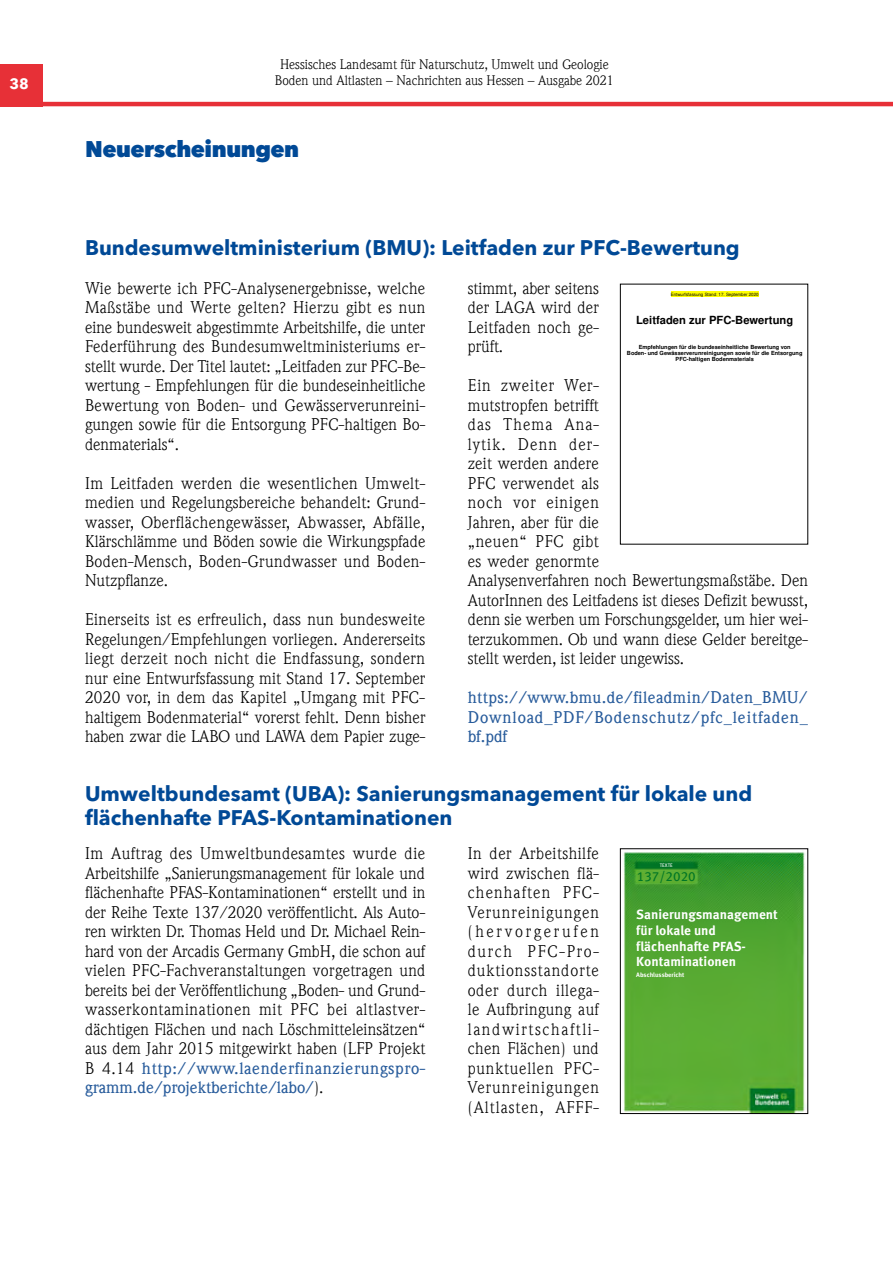
<style>
.page{position:relative;width:893px;height:1263px;background:#fff}
.page>*{position:absolute;margin:0;border:0;box-sizing:border-box;transform-origin:0 0}
.Überschrift_1{font:800 22.5px "Avenir Next LT Pro";letter-spacing:-.02em;color:#004996}
.Überschrift_2{font:700 21px/24px "Avenir Next LT Pro";color:#004996}
.Fließtext{font:16.5px/19.5px "ITC Weidemann Com";letter-spacing:.01em;color:#000;text-align:justify}
.Fließtext-2{font:500 16.5px/19.5px "ITC Weidemann Com";letter-spacing:.05em;color:#275b9b;text-align:justify}
.t1{font:700 15px "Avenir Next LT Pro";color:#fff}
.t2{font:13.5px "ITC Weidemann Com";color:#000}
.t3{font:700 13.2px/15.8px "Meta Offc";color:#fff}
.t4{font:13.2px "Meta Offc";color:#007626}
.t5{font:700 11.25px "Helvetica";color:#000}
.t6{font:700 6.3px "Meta Offc";color:#fff}
.t7{font:700 5.7px/6.4px "Helvetica";color:#000;text-align:center}
.t8{font:5.1px "Meta Offc";color:#fff}
.t9{font:4.35px "Helvetica";color:#000}
.s1{font-weight:500;color:#275b9b}
</style>
<div class="page">
<div style="left:0;top:64px;width:43px;height:42px;background:#e73037"></div>
<hr style="left:0;top:102px;width:893px;height:4px;background:#e73037">
<div style="left:671px;top:291px;width:88px;height:6px;background:#ff0"></div>
<img style="left:623px;top:852px;width:183px;height:260px">
<div style="left:620px;top:848px;width:188px;height:266px;border:1px solid #000"></div>
<p class="t2" style="left:280px;top:56px;width:330px">Hessisches Landesamt für Naturschutz, Umwelt und Geologie</p>
<p class="t1" style="left:9px;top:75px;width:21px">38</p>
<p class="t2" style="left:275px;top:72px;width:341px">Boden und Altlasten – Nachrichten aus Hessen – Ausgabe 2021</p>
<p class="Überschrift_1" style="left:85px;top:135px;width:216px">Neuerscheinungen</p>
<p class="Überschrift_2" style="left:85px;top:235px;width:656px">Bundesumweltministerium (BMU): Leitfaden zur PFC-Bewertung</p>
<p class="Fließtext" style="left:85px;top:278px;width:342px">Wie bewerte ich PFC-Analysenergebnisse, welche Maßstäbe und Werte gelten? Hierzu gibt es nun eine bundesweit abgestimmte Arbeitshilfe, die unter Federführung des Bundesumweltministeriums er&shy;stellt wurde. Der Titel lautet: „Leitfaden zur PFC-Be&shy;wertung - Empfehlungen für die bundeseinheitliche Bewertung von Boden- und Gewässerverunreini&shy;gungen sowie für die Entsorgung PFC-haltigen Bo&shy;denmaterials“.</p>
<p class="Fließtext" style="left:85px;top:473px;width:342px">Im Leitfaden werden die wesentlichen Umwelt&shy;medien und Regelungsbereiche behandelt: Grund&shy;wasser, Oberflächengewässer, Abwasser, Abfälle, Klärschlämme und Böden sowie die Wirkungspfade Boden-Mensch, Boden-Grundwasser und Boden-Nutzpflanze.</p>
<p class="Fließtext" style="left:85px;top:610px;width:342px">Einerseits ist es erfreulich, dass nun bundesweite Regelungen/Empfehlungen vorliegen. Andererseits liegt derzeit noch nicht die Endfassung, sondern nur eine Entwurfsfassung mit Stand 17. September 2020 vor, in dem das Kapitel „Umgang mit PFC&shy;haltigem Bodenmaterial“ vorerst fehlt. Denn bisher haben zwar die LABO und LAWA dem Papier zuge-</p>
<p class="Fließtext" style="left:468px;top:278px;width:133px">stimmt, aber seitens der LAGA wird der Leitfaden noch ge&shy;prüft.</p>
<p class="Fließtext" style="left:468px;top:376px;width:342px;text-align:left">Ein zweiter Wer-<br>mutstropfen betrifft<br>das Thema Ana-<br>lytik. Denn der-<br>zeit werden andere<br>PFC verwendet als<br>noch vor einigen<br>Jahren, aber für die<br>„neuen“ PFC gibt<br>es weder genormte<br>Analysenverfahren noch Bewertungsmaßstäbe. Den<br>AutorInnen des Leitfadens ist dieses Defizit bewusst, denn sie werben um Forschungsgelder, um hier wei&shy;terzukommen. Ob und wann diese Gelder bereitge&shy;stellt werden, ist leider ungewiss.</p>
<p class="Fließtext-2" style="left:468px;top:688px;width:342px">https://www.bmu.de/fileadmin/Daten_BMU/ Download_PDF/Bodenschutz/pfc_leitfaden_ bf.pdf</p>
<p class="Überschrift_2" style="left:85px;top:781px;width:669px">Umweltbundesamt (UBA): Sanierungsmanagement für lokale und flächenhafte PFAS-Kontaminationen</p>
<p class="Fließtext" style="left:85px;top:844px;width:342px">Im Auftrag des Umweltbundesamtes wurde die Arbeitshilfe „Sanierungsmanagement für lokale und flächenhafte PFAS-Kontaminationen“ erstellt und in der Reihe Texte 137/2020 veröffentlicht. Als Auto&shy;ren wirkten Dr. Thomas Held und Dr. Michael Rein&shy;hard von der Arcadis Germany GmbH, die schon auf vielen PFC-Fachveranstaltungen vorgetragen und bereits bei der Veröffentlichung „Boden- und Grund&shy;wasserkontaminationen mit PFC bei altlastver&shy;dächtigen Flächen und nach Löschmitteleinsätzen“ aus dem Jahr 2015 mitgewirkt haben (LFP Projekt B 4.14 <span class="s1">http://www.laenderfinanzierungspro&shy;gramm.de/projektberichte/labo/</span>).</p>
<p class="Fließtext" style="left:468px;top:844px;width:133px">In der Arbeitshilfe wird zwischen flä&shy;chenhaften PFC-Verunreinigungen (hervorgerufen durch PFC-Pro&shy;duktionsstandorte oder durch illega&shy;le Aufbringung auf landwirtschaftli&shy;chen Flächen) und punktuellen PFC-Verunreinigungen (Altlasten, AFFF-</p>
<p class="t9" style="left:671px;top:292px;width:89px">Entwurfsfassung Stand: 17. September 2020</p>
<p class="t5" style="left:636px;top:316px;width:159px">Leitfaden zur PFC-Bewertung</p>
<p class="t7" style="left:627px;top:344px;width:177px">Empfehlungen für die bundeseinheitliche Bewertung von<br>Boden- und Gewässerverunreinigungen sowie für die Entsorgung<br>PFC-haltigen Bodenmaterials</p>
<p class="t8" style="left:660px;top:862px;width:14px">TEXTE</p>
<p class="t4" style="left:637px;top:868px;width:60px">137/2020</p>
<p class="t3" style="left:636px;top:907px;width:143px">Sanierungsmanagement für lokale und flächenhafte PFAS-<br>Kontaminationen</p>
<p class="t6" style="left:636px;top:971px;width:50px">Abschlussbericht</p>
</div>
